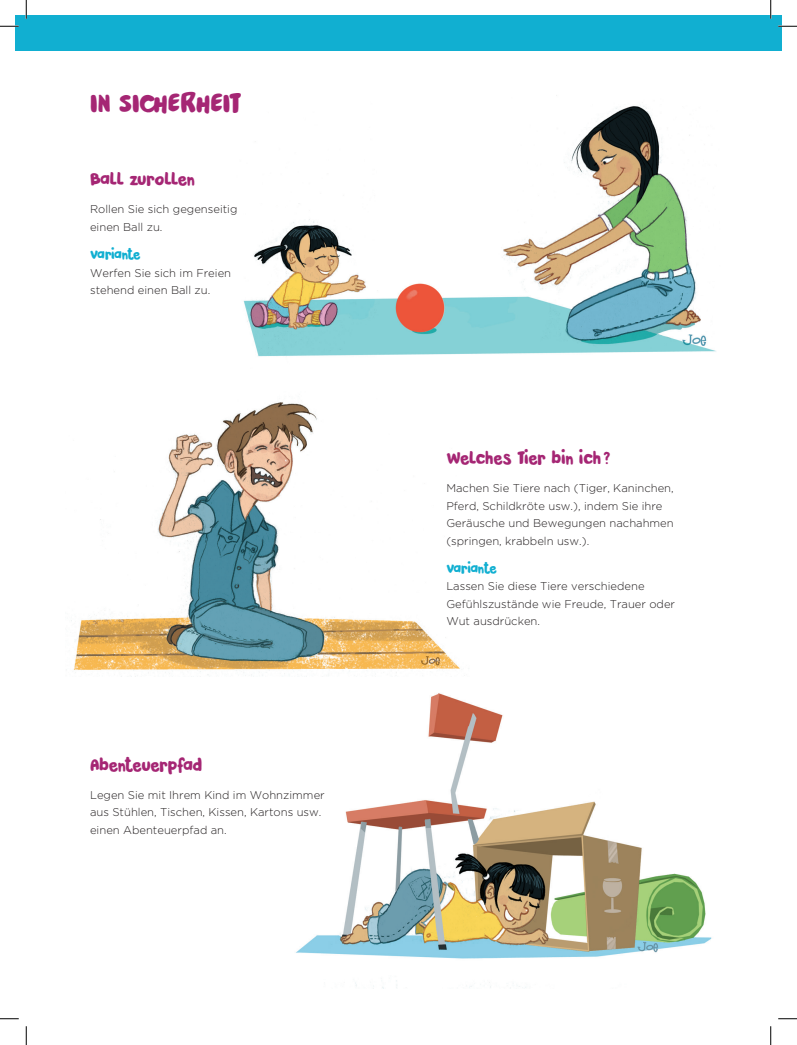
<style>
.page{position:relative;width:797px;height:1045px;background:#fff}
.page>*{position:absolute;margin:0;border:0;box-sizing:border-box;transform-origin:0 0}
.t1{font:27.5px "Pardesi";color:#a52674}
.t2{font:17.5px "Pardesi";letter-spacing:-.03em;color:#a52674}
.t3{font:17.5px "Pardesi";letter-spacing:-.01em;color:#a52674}
.t4{font:13.75px "Pardesi";letter-spacing:-.05em;color:#11afd1}
.t5{font:300 11.25px/17.5px "Gotham";color:#231f20}
</style>
<div class="page">
<div style="left:16px;top:16px;width:765px;height:35px;background:#11afd1"></div>
<img style="left:71px;top:402px;width:389px;height:274px">
<img style="left:243px;top:95px;width:473px;height:262px">
<img style="left:296px;top:693px;width:416px;height:295px">
<svg style="left:0;top:25px;width:19px;height:2px"></svg>
<svg style="left:778px;top:25px;width:19px;height:2px"></svg>
<svg style="left:0;top:1018px;width:19px;height:1px"></svg>
<svg style="left:778px;top:1018px;width:19px;height:1px"></svg>
<svg style="left:25px;top:0;width:2px;height:19px"></svg>
<svg style="left:25px;top:1026px;width:2px;height:19px"></svg>
<svg style="left:770px;top:0;width:1px;height:19px"></svg>
<svg style="left:770px;top:1026px;width:1px;height:19px"></svg>
<h1 class="t1" style="left:90px;top:83px;width:153px">IN SICHERHEIT</h1>
<h2 class="t2" style="left:90px;top:166px;width:106px">BALL ZUROLLEN</h2>
<p class="t5" style="left:90px;top:200px;width:149px">Rollen Sie sich gegenseitig einen Ball zu.</p>
<p class="t4" style="left:90px;top:244px;width:52px">VARIANTE</p>
<p class="t5" style="left:90px;top:264px;width:143px">Werfen Sie sich im Freien stehend einen Ball zu.</p>
<h2 class="t2" style="left:90px;top:752px;width:114px">ABENTEUERPFAD</h2>
<p class="t5" style="left:90px;top:786px;width:236px">Legen Sie mit Ihrem Kind im Wohnzimmer aus Stühlen, Tischen, Kissen, Kartons usw. einen Abenteuerpfad an.</p>
<h2 class="t3" style="left:446px;top:445px;width:165px">WELCHES TIER BIN ICH ?</h2>
<p class="t5" style="left:446px;top:479px;width:229px">Machen Sie Tiere nach (Tiger, Kaninchen, Pferd, Schildkröte usw.), indem Sie ihre Geräusche und Bewegungen nachahmen (springen, krabbeln usw.).</p>
<p class="t4" style="left:446px;top:558px;width:52px">VARIANTE</p>
<p class="t5" style="left:446px;top:577px;width:230px">Lassen Sie diese Tiere verschiedene<br>Gefühlszustände wie Freude, Trauer oder<br>Wut ausdrücken.</p>
</div>
